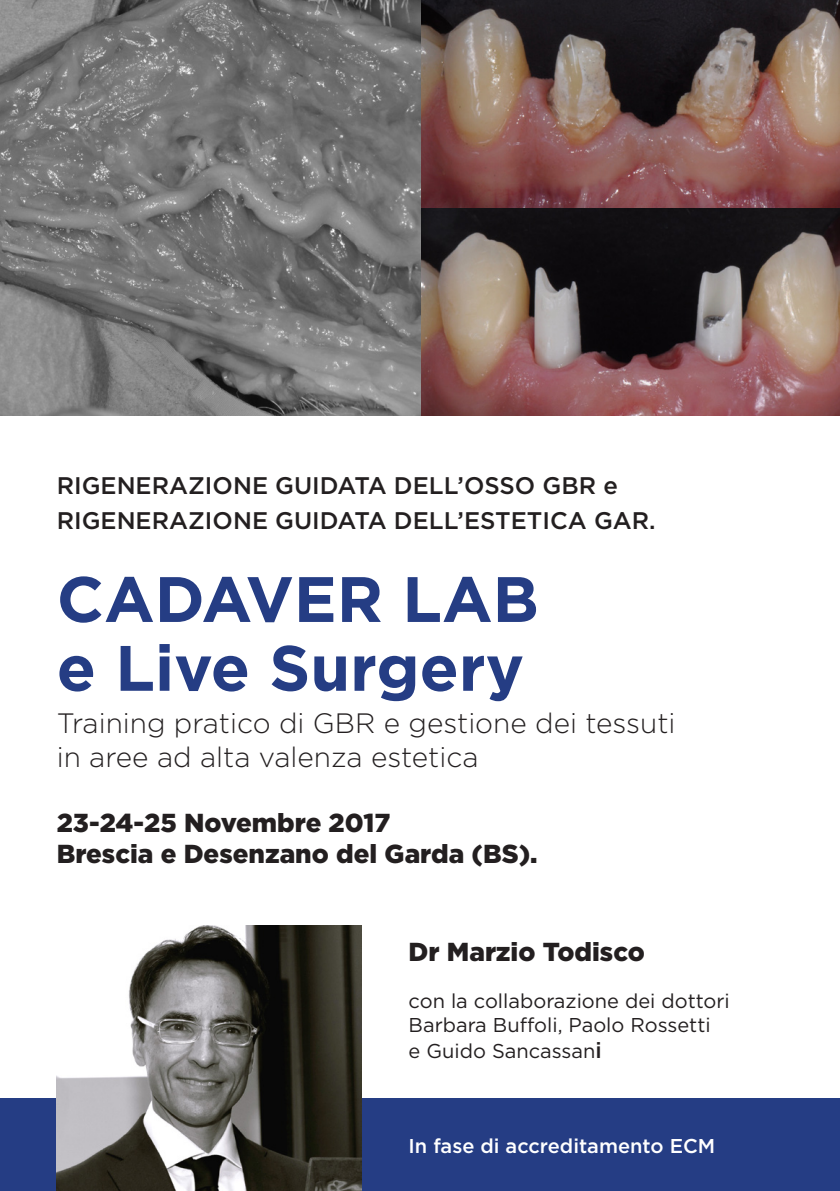
<style>
.page{position:relative;width:840px;height:1191px;background:#fff}
.page>*{position:absolute;margin:0;border:0;box-sizing:border-box;transform-origin:0 0}
.t1{font:700 64px/68.8px "Gotham";color:#253d84}
.t2{font:300 28px/34px "Gotham";color:#231f20}
.t3{font:900 26px/31.2px "Gotham";color:#231f20}
.t4{font:500 24px/34.4px "Gotham";color:#231f20}
.t5{font:20px/24px "Gotham";color:#231f20}
.t6{font:500 20px "Gotham";color:#fff}
.s1{font-weight:500;font-size:22px}
</style>
<div class="page">
<img style="left:0;top:0;width:839px;height:416px">
<div style="left:0;top:1098px;width:839px;height:93px;background:#253d84"></div>
<img style="left:57px;top:925px;width:304px;height:266px">
<p class="t4" style="left:57px;top:468px;width:600px">RIGENERAZIONE GUIDATA DELL’OSSO GBR e<br>RIGENERAZIONE GUIDATA DELL’ESTETICA GAR.</p>
<h1 class="t1" style="left:57px;top:564px;width:483px">CADAVER LAB e Live Surgery</h1>
<h2 class="t2" style="left:57px;top:705px;width:620px">Training pratico di GBR e gestione dei tessuti in aree ad alta valenza estetica</h2>
<h3 class="t3" style="left:57px;top:807px;width:482px">23-24-25 Novembre 2017<br>Brescia e Desenzano del Garda (BS).</h3>
<h3 class="t3" style="left:408px;top:936px;width:237px">Dr Marzio Todisco</h3>
<p class="t5" style="left:408px;top:988px;width:322px">con la collaborazione dei dottori<br>Barbara Buffoli, Paolo Rossetti</p>
<p class="t5" style="left:408px;top:1039px;width:194px">e Guido Sancassan<span class="s1">i</span></p>
<p class="t6" style="left:408px;top:1132px;width:308px">In fase di accreditamento ECM</p>
</div>
